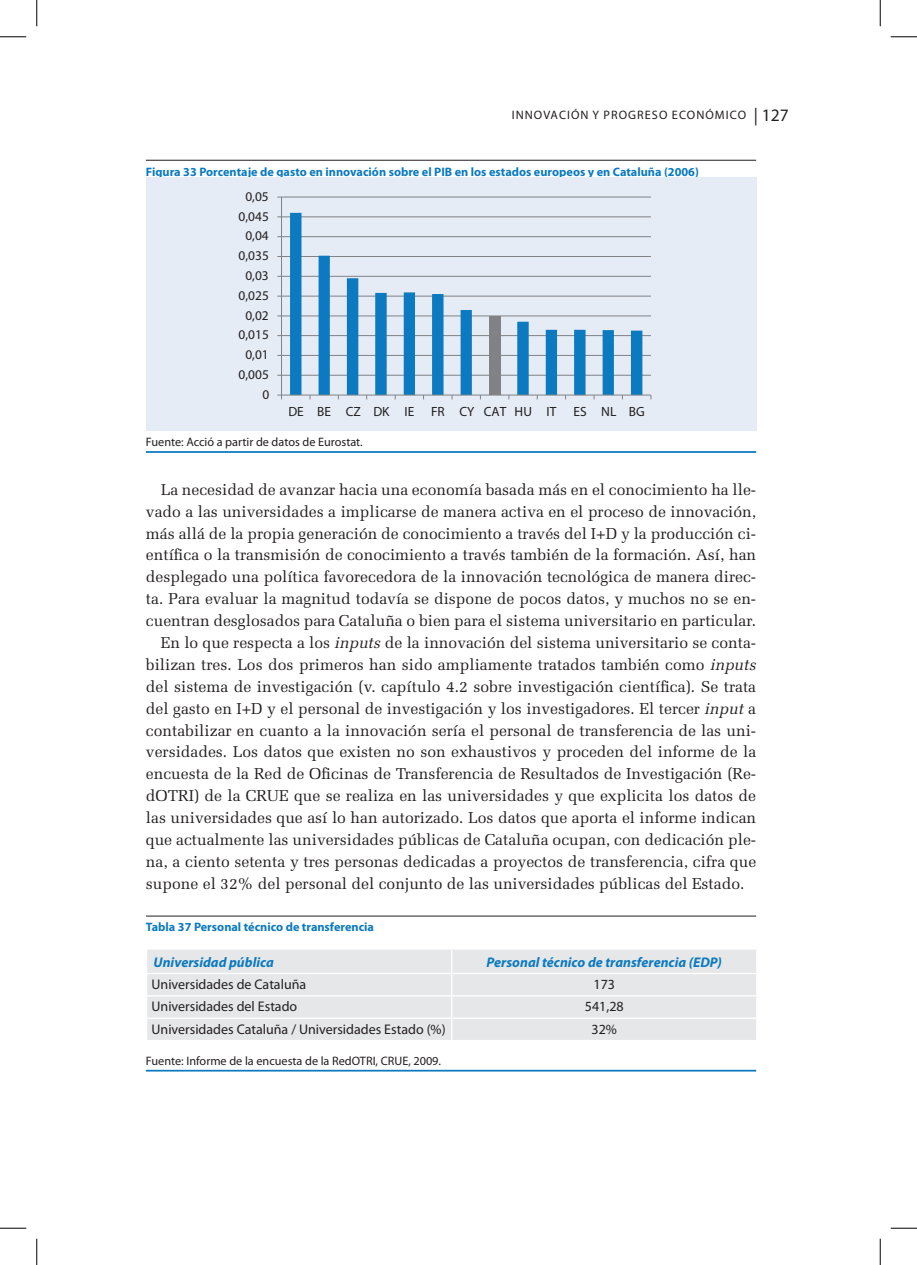
<style>
.page{position:relative;width:917px;height:1265px;background:#fff}
.page>*{position:absolute;margin:0;border:0;box-sizing:border-box;transform-origin:0 0}
.t1{font:15.75px "Melior";color:#231f20}
.t2{font:14px "Myriad Pro";color:#231f20}
.t3{font:italic 700 14px "Myriad Pro";color:#0b7ac0}
.t4{font:13.3px "Myriad Pro";color:#231f20}
.t5{font:700 12.25px "Myriad Pro";color:#0b7ac0}
.t6{font:12.25px "Myriad Pro";color:#231f20}
.t7{font:12.25px "Myriad Pro";letter-spacing:.085em;color:#231f20}
.s1{font-size:17.5px}
.s2{font-style:italic}
</style>
<div class="page">
<hr style="left:146px;top:160px;width:610px;height:1px;background:#231f20">
<hr style="left:146px;top:451px;width:610px;height:2px;background:#0b7ac0">
<hr style="left:146px;top:915px;width:610px;height:1px;background:#231f20">
<hr style="left:146px;top:1069px;width:610px;height:2px;background:#0b7ac0">
<div style="left:146px;top:177px;width:610px;height:253px;background:#e5ecf6"></div>
<hr style="left:281px;top:197px;width:370px;height:1px;background:#808285">
<hr style="left:281px;top:216px;width:370px;height:1px;background:#808285">
<hr style="left:281px;top:236px;width:370px;height:1px;background:#808285">
<hr style="left:281px;top:256px;width:370px;height:1px;background:#808285">
<hr style="left:281px;top:276px;width:370px;height:1px;background:#808285">
<hr style="left:281px;top:296px;width:370px;height:1px;background:#808285">
<hr style="left:281px;top:315px;width:370px;height:1px;background:#808285">
<hr style="left:281px;top:335px;width:370px;height:1px;background:#808285">
<hr style="left:281px;top:355px;width:370px;height:1px;background:#808285">
<hr style="left:281px;top:375px;width:370px;height:1px;background:#808285">
<svg style="left:290px;top:213px;width:352px;height:181px"></svg>
<hr style="left:281px;top:197px;width:1px;height:198px;background:#808285">
<hr style="left:281px;top:394px;width:370px;height:1px;background:#808285">
<svg style="left:277px;top:394px;width:5px;height:5px"></svg>
<div style="left:147px;top:950px;width:609px;height:89px;background:#e6e7e9"></div>
<hr style="left:146px;top:972px;width:306px;height:1px;background:#fff">
<hr style="left:452px;top:972px;width:305px;height:1px;background:#fff">
<hr style="left:146px;top:994px;width:306px;height:2px;background:#fff">
<hr style="left:452px;top:994px;width:305px;height:2px;background:#fff">
<hr style="left:146px;top:1017px;width:306px;height:1px;background:#fff">
<hr style="left:452px;top:1017px;width:305px;height:1px;background:#fff">
<svg style="left:451px;top:950px;width:1px;height:89px"></svg>
<svg style="left:0;top:36px;width:26px;height:1px"></svg>
<svg style="left:891px;top:36px;width:26px;height:1px"></svg>
<svg style="left:0;top:1227px;width:26px;height:1px"></svg>
<svg style="left:891px;top:1227px;width:26px;height:1px"></svg>
<svg style="left:36px;top:0;width:1px;height:26px"></svg>
<svg style="left:36px;top:1238px;width:1px;height:26px"></svg>
<svg style="left:880px;top:0;width:1px;height:26px"></svg>
<svg style="left:880px;top:1238px;width:1px;height:26px"></svg>
<p class="t7" style="left:512px;top:107px;width:278px">Innovación y progreso económico <span class="s1">| 127</span></p>
<p class="t5" style="left:146px;top:163px;width:554px">Figura 33 Porcentaje de gasto en innovación sobre el PIB en los estados europeos y en Cataluña (2006)</p>
<p class="t4" style="left:245px;top:188px;width:25px">0,05</p>
<p class="t4" style="left:239px;top:208px;width:32px">0,045</p>
<p class="t4" style="left:245px;top:228px;width:25px">0,04</p>
<p class="t4" style="left:239px;top:247px;width:32px">0,035</p>
<p class="t4" style="left:245px;top:267px;width:25px">0,03</p>
<p class="t4" style="left:239px;top:287px;width:32px">0,025</p>
<p class="t4" style="left:245px;top:307px;width:25px">0,02</p>
<p class="t4" style="left:239px;top:327px;width:32px">0,015</p>
<p class="t4" style="left:245px;top:346px;width:25px">0,01</p>
<p class="t4" style="left:239px;top:366px;width:32px">0,005</p>
<p class="t4" style="left:262px;top:386px;width:8px">0</p>
<p class="t4" style="left:288px;top:403px;width:127px">DE BE CZ DK IE</p>
<p class="t4" style="left:431px;top:403px;width:127px">FR CY CAT HU IT</p>
<p class="t4" style="left:573px;top:403px;width:73px">ES NL BG</p>
<p class="t6" style="left:146px;top:434px;width:218px">Fuente: Acció a partir de datos de Eurostat.</p>
<p class="t1" style="left:161px;top:480px;width:597px">La necesidad de avanzar hacia una economía basada más en el conocimiento ha lle-</p>
<p class="t1" style="left:146px;top:502px;width:612px">vado a las universidades a implicarse de manera activa en el proceso de innovación,</p>
<p class="t1" style="left:146px;top:524px;width:612px">más allá de la propia generación de conocimiento a través del I+D y la producción ci-</p>
<p class="t1" style="left:146px;top:545px;width:612px">entífica o la transmisión de conocimiento a través también de la formación. Así, han</p>
<p class="t1" style="left:146px;top:567px;width:612px">desplegado una política favorecedora de la innovación tecnológica de manera direc-</p>
<p class="t1" style="left:146px;top:589px;width:612px">ta. Para evaluar la magnitud todavía se dispone de pocos datos, y muchos no se en-</p>
<p class="t1" style="left:146px;top:611px;width:612px">cuentran desglosados para Cataluña o bien para el sistema universitario en particular.</p>
<p class="t1" style="left:161px;top:633px;width:597px">En lo que respecta a los <span class="s2">inputs</span> de la innovación del sistema universitario se conta-</p>
<p class="t1" style="left:146px;top:655px;width:612px">bilizan tres. Los dos primeros han sido ampliamente tratados también como <span class="s2">inputs</span></p>
<p class="t1" style="left:146px;top:677px;width:612px">del sistema de investigación (v. capítulo 4.2 sobre investigación científica). Se trata</p>
<p class="t1" style="left:146px;top:699px;width:612px">del gasto en I+D y el personal de investigación y los investigadores. El tercer <span class="s2">input</span> a</p>
<p class="t1" style="left:146px;top:720px;width:612px">contabilizar en cuanto a la innovación sería el personal de transferencia de las uni-</p>
<p class="t1" style="left:146px;top:742px;width:612px">versidades. Los datos que existen no son exhaustivos y proceden del informe de la</p>
<p class="t1" style="left:146px;top:764px;width:612px">encuesta de la Red de Oficinas de Transferencia de Resultados de Investigación (Re-</p>
<p class="t1" style="left:146px;top:786px;width:612px">dOTRI) de la CRUE que se realiza en las universidades y que explicita los datos de</p>
<p class="t1" style="left:146px;top:808px;width:612px">las universidades que así lo han autorizado. Los datos que aporta el informe indican</p>
<p class="t1" style="left:146px;top:830px;width:612px">que actualmente las universidades públicas de Cataluña ocupan, con dedicación ple-</p>
<p class="t1" style="left:146px;top:852px;width:612px">na, a ciento setenta y tres personas dedicadas a proyectos de transferencia, cifra que</p>
<p class="t1" style="left:146px;top:874px;width:600px">supone el 32% del personal del conjunto de las universidades públicas del Estado.</p>
<p class="t5" style="left:146px;top:919px;width:230px">Tabla 37 Personal técnico de transferencia</p>
<p class="t3" style="left:154px;top:952px;width:122px">Universidad pública</p>
<p class="t3" style="left:487px;top:952px;width:237px">Personal técnico de transferencia (EDP)</p>
<p class="t2" style="left:152px;top:975px;width:156px">Universidades de Cataluña</p>
<p class="t2" style="left:593px;top:975px;width:23px">173</p>
<p class="t2" style="left:152px;top:997px;width:147px">Universidades del Estado</p>
<p class="t2" style="left:585px;top:997px;width:40px">541,28</p>
<p class="t2" style="left:152px;top:1020px;width:296px">Universidades Cataluña / Universidades Estado (%)</p>
<p class="t2" style="left:591px;top:1020px;width:27px">32%</p>
<p class="t6" style="left:146px;top:1052px;width:297px">Fuente: Informe de la encuesta de la RedOTRI, CRUE, 2009.</p>
</div>
